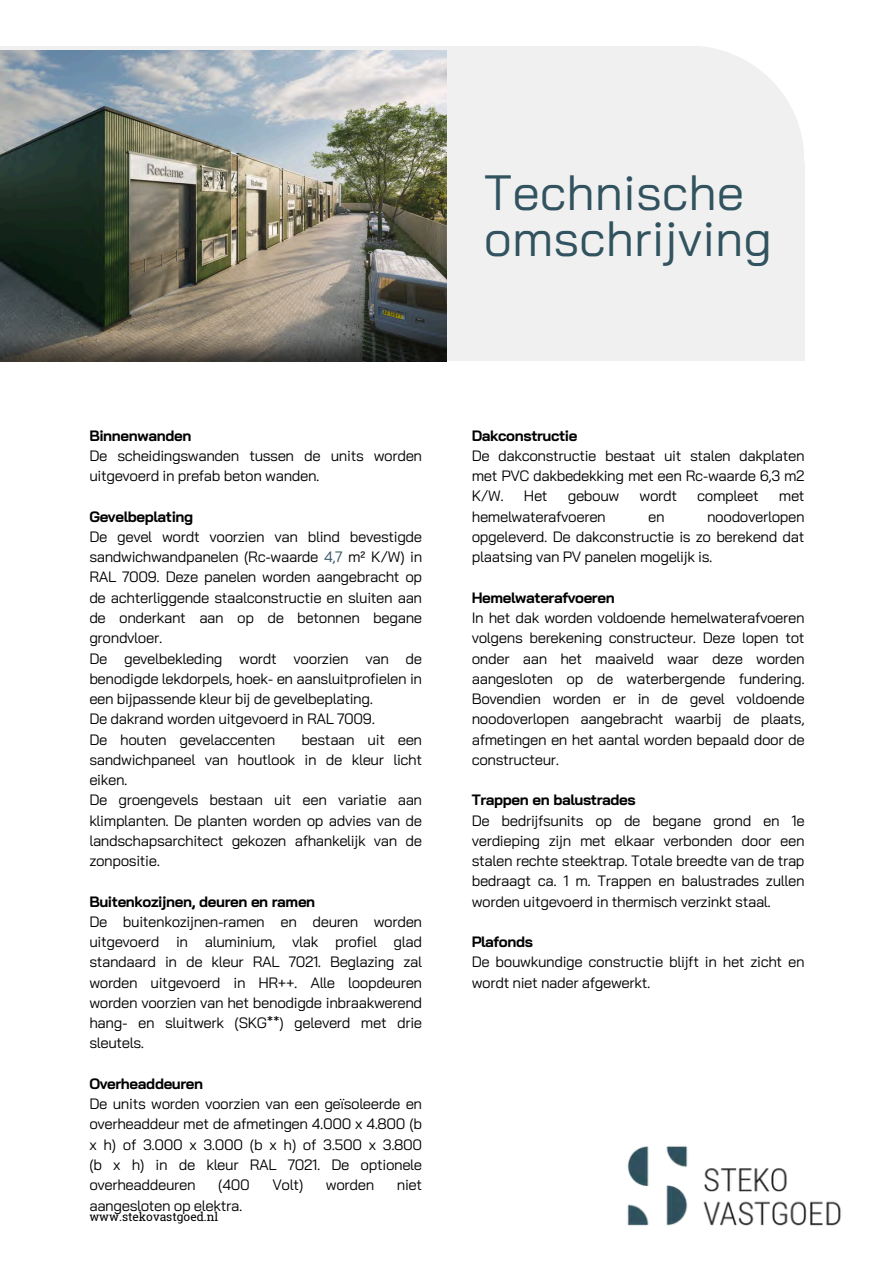
<style>
.page{position:relative;width:894px;height:1264px;background:#fff}
.page>*{position:absolute;margin:0;border:0;box-sizing:border-box;transform-origin:0 0}
.t1{font:49.5px/46.2px "Bai Jamjuree";color:#31525f}
.t2{font:15px/20.2px "Bai Jamjuree";letter-spacing:-.025em;color:#000}
.t3{font:12px "Roboto Slab";color:#000}
.s1{font-weight:700}
.s2{color:#31525f}
</style>
<div class="page">
<img style="left:627px;top:1146px;width:214px;height:80px">
<div style="left:0;top:161px;width:804px;height:200px;background:#f0f0f0"></div>
<div style="left:573px;top:46px;width:230px;height:228px;background:#f0f0f0;border-radius:50%"></div>
<div style="left:0;top:47px;width:688px;height:314px;background:#f0f0f0"></div>
<img style="left:0;top:51px;width:447px;height:310px">
<h2 class="t1" style="left:483px;top:168px;width:290px">Technische omschrijving</h2>
<h2 class="t2" style="left:89px;top:425px;width:334px"><span class="s1">Binnenwanden<br></span>De scheidingswanden tussen de units worden uitgevoerd in prefab beton wanden.</h2>
<h2 class="t2" style="left:89px;top:506px;width:334px"><span class="s1">Gevelbeplating<br></span>De gevel wordt voorzien van blind bevestigde sandwichwandpanelen (Rc-waarde <span class="s2">4,7</span> m² K/W) in RAL 7009. Deze panelen worden aangebracht op de achterliggende staalconstructie en sluiten aan de onderkant aan op de betonnen begane grondvloer.<br>De gevelbekleding wordt voorzien van de benodigde lekdorpels, hoek- en aansluitprofielen in een bijpassende kleur bij de gevelbeplating.<br>De dakrand worden uitgevoerd in RAL 7009.<br>De houten gevelaccenten</h2>
<h2 class="t2" style="left:89px;top:728px;width:334px;text-indent:212px">bestaan uit een sandwichpaneel van houtlook in de kleur licht eiken.<br>De groengevels bestaan uit een variatie aan klimplanten. De planten worden op advies van de landschapsarchitect gekozen afhankelijk van de</h2>
<h2 class="t2" style="left:89px;top:850px;width:72px">zonpositie.</h2>
<h2 class="t2" style="left:89px;top:890px;width:334px"><span class="s1">Buitenkozijnen, deuren en ramen<br></span>De buitenkozijnen-ramen en deuren worden uitgevoerd in aluminium, vlak profiel glad standaard in de kleur RAL 7021. Beglazing zal worden uitgevoerd in HR++. Alle loopdeuren worden voorzien van het benodigde inbraakwerend hang- en sluitwerk (SKG**) geleverd met drie sleutels.</h2>
<h2 class="t2" style="left:89px;top:1073px;width:334px"><span class="s1">Overheaddeuren<br></span>De units worden voorzien van een geïsoleerde en overheaddeur met de afmetingen 4.000 x 4.800 (b x h) of 3.000 x 3.000 (b x h) of 3.500 x 3.800 (b x h) in de kleur RAL 7021. De optionele overheaddeuren</h2>
<h2 class="t2" style="left:218px;top:1174px;width:33px">(400</h2>
<h2 class="t2" style="left:272px;top:1174px;width:32px">Volt)</h2>
<h2 class="t2" style="left:326px;top:1174px;width:50px">worden</h2>
<h2 class="t2" style="left:397px;top:1174px;width:27px">niet</h2>
<h2 class="t2" style="left:89px;top:1194px;width:154px">aangesloten op elektra.</h2>
<h2 class="t3" style="left:89px;top:1208px;width:130px">www.stekovastgoed.nl</h2>
<h2 class="t2" style="left:471px;top:425px;width:334px"><span class="s1">Dakconstructie<br></span>De dakconstructie bestaat uit stalen dakplaten met PVC dakbedekking met een Rc-waarde 6,3 m2<br>K/W.</h2>
<h2 class="t2" style="left:524px;top:485px;width:25px">Het</h2>
<h2 class="t2" style="left:567px;top:485px;width:53px">gebouw</h2>
<h2 class="t2" style="left:639px;top:485px;width:39px">wordt</h2>
<h2 class="t2" style="left:697px;top:485px;width:63px">compleet</h2>
<h2 class="t2" style="left:778px;top:485px;width:27px">met</h2>
<h2 class="t2" style="left:471px;top:506px;width:135px">hemelwaterafvoeren</h2>
<h2 class="t2" style="left:648px;top:506px;width:18px">en</h2>
<h2 class="t2" style="left:471px;top:506px;width:334px;text-align:justify;text-indent:235px">noodoverlopen opgeleverd. De dakconstructie is zo berekend dat plaatsing van PV panelen mogelijk is.</h2>
<h2 class="t2" style="left:471px;top:587px;width:334px"><span class="s1">Hemelwaterafvoeren<br></span>In het dak worden voldoende hemelwaterafvoeren volgens berekening constructeur. Deze lopen tot onder aan het maaiveld waar deze worden aangesloten op de waterbergende fundering.<br>Bovendien worden er in de gevel voldoende noodoverlopen aangebracht waarbij de plaats, afmetingen en het aantal worden bepaald door de constructeur.</h2>
<h2 class="t2" style="left:471px;top:789px;width:334px"><span class="s1">Trappen en balustrades<br></span>De bedrijfsunits op de begane grond en 1e verdieping zijn met elkaar verbonden door een stalen rechte steektrap. Totale breedte van de trap bedraagt ca. 1 m. Trappen en balustrades zullen worden uitgevoerd in thermisch verzinkt staal.</h2>
<p class="t2" style="left:471px;top:931px;width:334px"><span class="s1">Plafonds<br></span>De bouwkundige constructie blijft in het zicht en wordt niet nader afgewerkt.</p>
</div>
